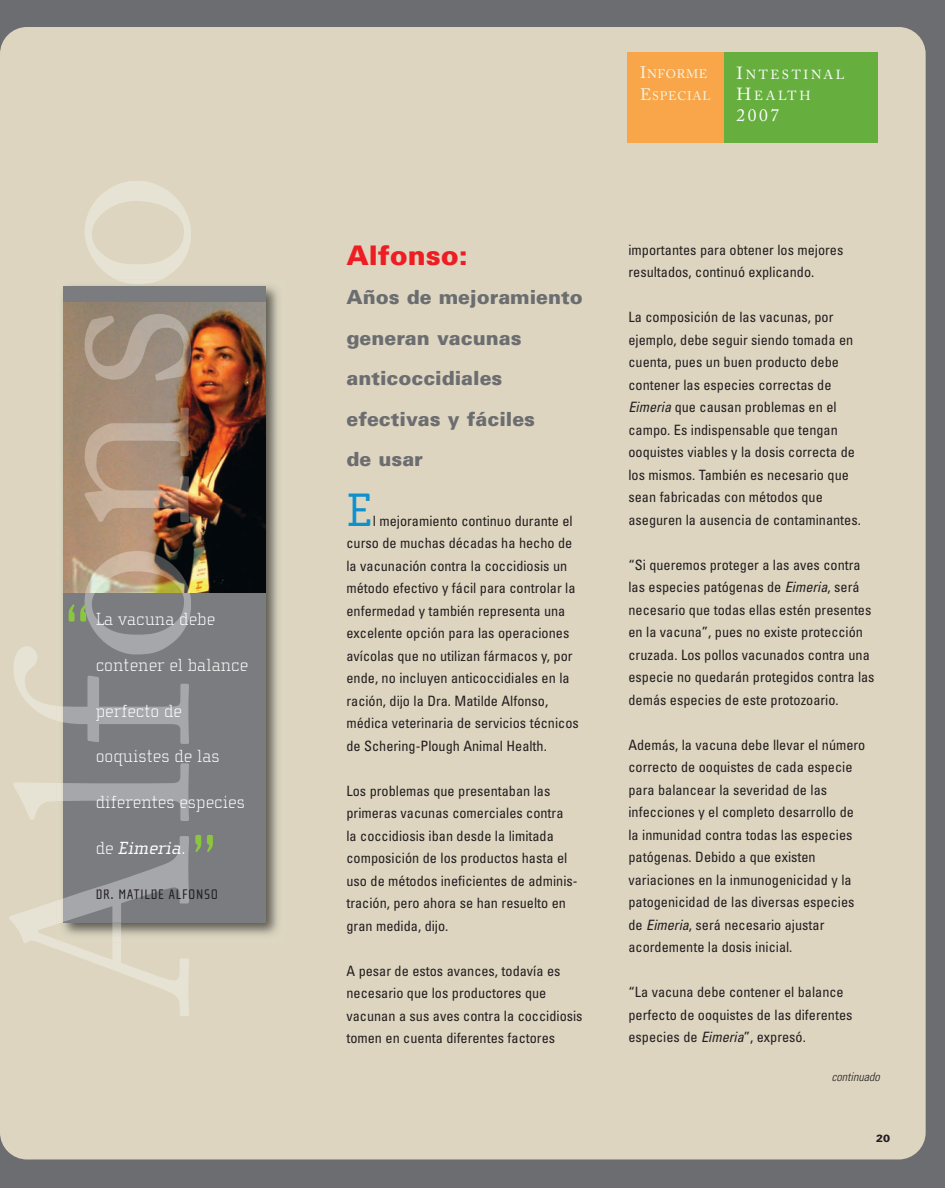
<style>
.page{position:relative;width:945px;height:1188px;background:#6c6d70}
.page>*{position:absolute;margin:0;border:0;box-sizing:border-box;transform-origin:0 0}
.t1{font:100 90px "Cholla Slab";color:#8bc63e}
.t2{font:48px "Cholla Slab";color:#0f91cd}
.t3{font:900 27px "Univers";color:#ee1d23}
.t4{font:900 19.5px/40.5px "Univers";color:#6c6d70}
.t5{font:100 18px "Cholla Slab";color:#fff}
.t6{font:italic 18px "Cholla Slab";color:#fff}
.t7{font:17.4px "Adobe Caslon";color:#fff}
.t8{font:condensed 14.25px/22.5px "Univers";color:#231f20}
.t9{font:14.25px "Cholla Sans";letter-spacing:.045em;color:#231f20}
.t10{font:13.05px/21.5px "Adobe Caslon";letter-spacing:.2em;color:#fff}
.t11{font:12.3px/21.8px "Adobe Caslon";letter-spacing:.06em;color:#f1f7e9}
.t12{font:italic 300 condensed 12px "Univers";color:#231f20}
.t13{font:900 10.5px "Univers";color:#231f20}
.s1{font-weight:100;font-style:normal}
.s2{font-size:16.5px}
.s3{font-size:17.4px}
.s4{font-style:italic}
</style>
<div class="page">
<div style="left:0;top:27px;width:926px;height:1132px;background:#ddd5c0;border-radius:27px"></div>
<div style="left:628px;top:52px;width:96px;height:91px;background:#f9a64a"></div>
<div style="left:724px;top:52px;width:154px;height:91px;background:#66af3e"></div>
<img style="left:116px;top:279px;width:162px;height:656px">
<div style="left:63px;top:286px;width:203px;height:637px;background:#7a7c7f"></div>
<img style="left:63px;top:303px;width:203px;height:290px">
<svg style="left:9px;top:646px;width:182px;height:370px"></svg>
<img style="left:57px;top:646px;width:106px;height:296px">
<svg style="left:63px;top:408px;width:128px;height:515px"></svg>
<img style="left:84px;top:408px;width:107px;height:185px">
<h1 class="t1" style="left:65px;top:582px;width:26px">“</h1>
<p class="t5" style="left:96px;top:608px;width:121px">La vacuna debe</p>
<p class="t5" style="left:96px;top:654px;width:154px">contener el balance</p>
<p class="t5" style="left:96px;top:700px;width:88px">perfecto de</p>
<p class="t5" style="left:96px;top:746px;width:125px">ooquistes de las</p>
<p class="t5" style="left:96px;top:791px;width:151px">diferentes especies</p>
<p class="t6" style="left:96px;top:837px;width:91px"><span class="s1">de</span> Eimeria<span class="s1">.</span></p>
<p class="t9" style="left:96px;top:886px;width:124px">DR. MATILDE ALFONSO</p>
<h1 class="t1" style="left:192px;top:812px;width:26px">”</h1>
<p class="t11" style="left:640px;top:64px;width:72px"><span class="s2">I</span>NFORME<br><span class="s2">E</span>SPECIAL</p>
<p class="t10" style="left:737px;top:65px;width:109px"><span class="s3">I</span>NTESTINAL<br><span class="s3">H</span>EALTH</p>
<p class="t7" style="left:737px;top:109px;width:44px">2007</p>
<h3 class="t3" style="left:347px;top:246px;width:123px">Alfonso:</h3>
<h3 class="t4" style="left:347px;top:279px;width:238px">Años de mejoramiento generan vacunas anticoccidiales efectivas y fáciles<br>de usar</h3>
<h2 class="t2" style="left:347px;top:481px;width:28px">E</h2>
<p class="t8" style="left:347px;top:511px;width:234px;text-indent:26px">l mejoramiento continuo durante el curso de muchas décadas ha hecho de la vacunación contra la coccidiosis un método efectivo y fácil para controlar la enfermedad y también representa una excelente opción para las operaciones avícolas que no utilizan fármacos y, por ende, no incluyen anticoccidiales en la ración, dijo la Dra. Matilde Alfonso, médica veterinaria de servicios técnicos de Schering-Plough Animal Health.</p>
<p class="t8" style="left:346px;top:781px;width:233px">Los problemas que presentaban las primeras vacunas comerciales contra<br>la coccidiosis iban desde la limitada composición de los productos hasta el uso de métodos ineficientes de adminis&shy;tración, pero ahora se han resuelto en gran medida, dijo.</p>
<p class="t8" style="left:346px;top:961px;width:238px">A pesar de estos avances, todavía es necesario que los productores que vacunan a sus aves contra la coccidiosis tomen en cuenta diferentes factores</p>
<p class="t8" style="left:629px;top:240px;width:216px">importantes para obtener los mejores resultados, continuó explicando.</p>
<p class="t8" style="left:629px;top:307px;width:234px">La composición de las vacunas, por ejemplo, debe seguir siendo tomada en cuenta, pues un buen producto debe contener las especies correctas de <span class="s4">Eimeria</span> que causan problemas en el campo. Es indispensable que tengan ooquistes viables y la dosis correcta de los mismos. También es necesario que sean fabricadas con métodos que aseguren la ausencia de contaminantes.</p>
<p class="t8" style="left:629px;top:555px;width:248px">“Si queremos proteger a las aves contra las especies patógenas de <span class="s4">Eimeria</span>, será necesario que todas ellas estén presentes en la vacuna”, pues no existe protección cruzada. Los pollos vacunados contra una especie no quedarán protegidos contra las demás especies de este protozoario.</p>
<p class="t8" style="left:628px;top:735px;width:238px">Además, la vacuna debe llevar el número correcto de ooquistes de cada especie para balancear la severidad de las infecciones y el completo desarrollo de la inmunidad contra todas las especies patógenas. Debido a que existen variaciones en la inmunogenicidad y la patogenicidad de las diversas especies de <span class="s4">Eimeria</span>, será necesario ajustar acordemente la dosis inicial.</p>
<p class="t8" style="left:628px;top:982px;width:225px">“La vacuna debe contener el balance perfecto de ooquistes de las diferentes especies de <span class="s4">Eimeria</span>”, expresó.</p>
<p class="t12" style="left:832px;top:1073px;width:49px">continuado</p>
<p class="t13" style="left:876px;top:1134px;width:16px">20</p>
</div>
